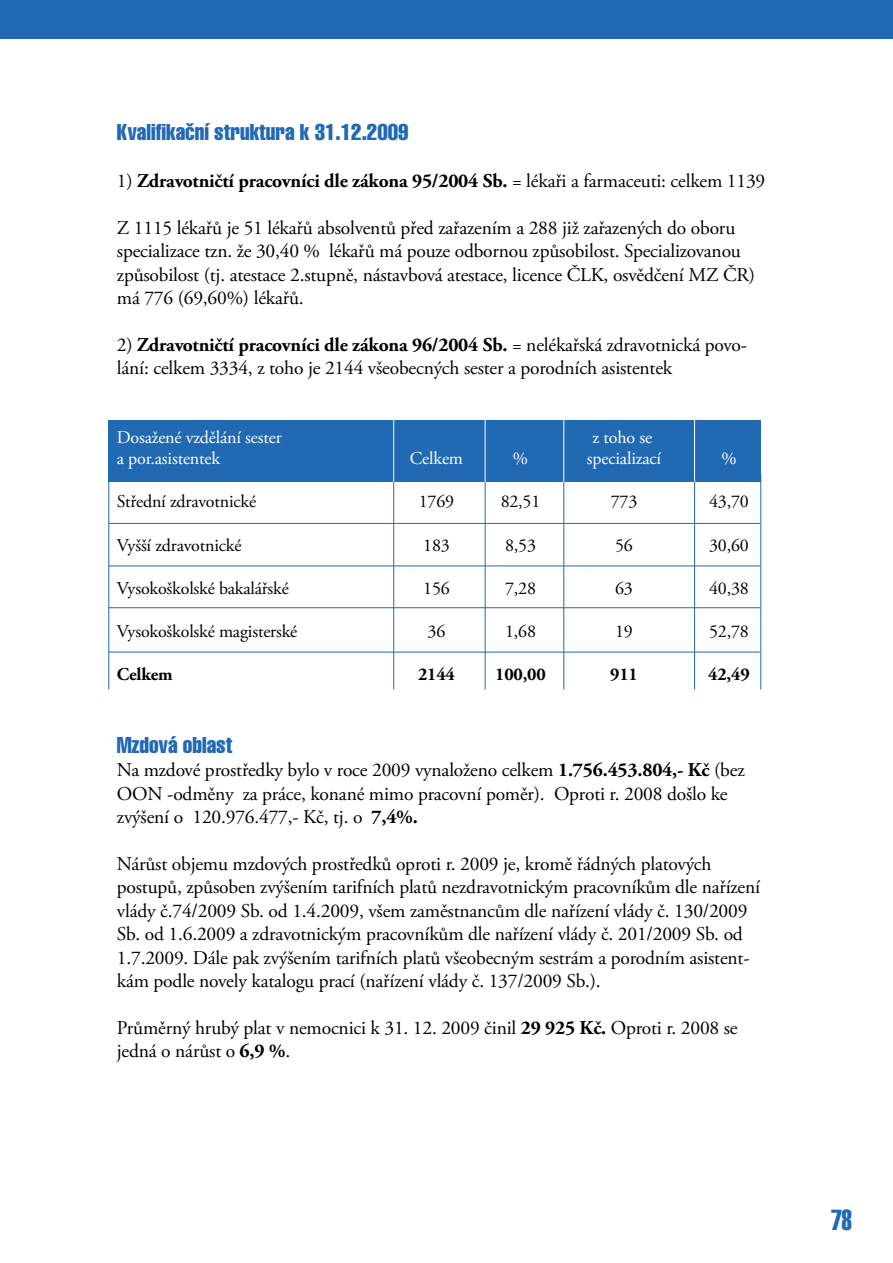
<style>
.page{position:relative;width:893px;height:1263px;background:#fff}
.page>*{position:absolute;margin:0;border:0;box-sizing:border-box;transform-origin:0 0}
.t1{font:28.5px "Helvetica CE Extra Compressed";color:#2269b3}
.t2{font:extra-condensed 22.5px "Helvetica CE";color:#2269b3}
.t3{font:19.5px/23.4px "Adobe Garamond Pro";letter-spacing:-.01em;color:#000}
.t4{font:700 19.5px "Adobe Garamond Pro";letter-spacing:-.01em;color:#000}
.t5{font:18px "Adobe Garamond Pro";letter-spacing:-.01em;color:#000}
.t6{font:18px "Adobe Garamond Pro";letter-spacing:-.01em;color:#fff}
.t7{font:700 18px "Adobe Garamond Pro";letter-spacing:-.01em;color:#000}
.s1{font-weight:400}
.s2{font-weight:700}
</style>
<div class="page">
<div style="left:108px;top:420px;width:653px;height:62px;background:#2269b3"></div>
<div style="left:0;top:0;width:893px;height:38px;background:#2269b3"></div>
<hr style="left:108px;top:473px;width:1px;height:216px;background:#2269b3">
<hr style="left:393px;top:473px;width:1px;height:216px;background:#2269b3">
<hr style="left:485px;top:473px;width:1px;height:216px;background:#2269b3">
<hr style="left:563px;top:473px;width:1px;height:216px;background:#2269b3">
<hr style="left:694px;top:473px;width:1px;height:216px;background:#2269b3">
<hr style="left:393px;top:417px;width:1px;height:65px;background:#fff">
<hr style="left:485px;top:417px;width:1px;height:65px;background:#fff">
<hr style="left:563px;top:417px;width:1px;height:65px;background:#fff">
<hr style="left:694px;top:417px;width:1px;height:65px;background:#fff">
<hr style="left:760px;top:473px;width:1px;height:216px;background:#2269b3">
<hr style="left:108px;top:523px;width:652px;height:1px;background:#2269b3">
<hr style="left:108px;top:566px;width:652px;height:1px;background:#2269b3">
<hr style="left:108px;top:607px;width:652px;height:1px;background:#2269b3">
<hr style="left:108px;top:652px;width:652px;height:1px;background:#2269b3">
<p class="t2" style="left:117px;top:120px;width:293px">Kvalifikační struktura k 31.12.2009</p>
<p class="t4" style="left:117px;top:169px;width:650px"><span class="s1">1)</span> Zdravotničtí pracovníci dle zákona 95/2004 Sb. <span class="s1">= lékaři a farmaceuti: celkem 1139</span></p>
<p class="t3" style="left:117px;top:217px;width:640px">Z 1115 lékařů je 51 lékařů absolventů před zařazením a 288 již zařazených do oboru specializace tzn. že 30,40 % lékařů má pouze odbornou způsobilost. Specializovanou způsobilost (tj. atestace 2.stupně, nástavbová atestace, licence ČLK, osvědčení MZ ČR) má 776 (69,60%) lékařů.</p>
<p class="t3" style="left:117px;top:334px;width:632px">2) <span class="s2">Zdravotničtí pracovníci dle zákona 96/2004 Sb.</span> = nelékařská zdravotnická povo&shy;lání: celkem 3334, z toho je 2144 všeobecných sester a porodních asistentek</p>
<p class="t6" style="left:117px;top:426px;width:166px">Dosažené vzdělání sester</p>
<p class="t6" style="left:593px;top:426px;width:61px">z toho se</p>
<p class="t6" style="left:117px;top:448px;width:105px">a por.asistentek</p>
<p class="t6" style="left:410px;top:448px;width:55px">Celkem</p>
<p class="t6" style="left:513px;top:448px;width:17px">%</p>
<p class="t6" style="left:587px;top:448px;width:76px">specializací</p>
<p class="t6" style="left:721px;top:448px;width:17px">%</p>
<p class="t5" style="left:117px;top:491px;width:141px">Střední zdravotnické</p>
<p class="t5" style="left:419px;top:491px;width:37px">1769</p>
<p class="t5" style="left:501px;top:491px;width:41px">82,51</p>
<p class="t5" style="left:611px;top:491px;width:28px">773</p>
<p class="t5" style="left:709px;top:491px;width:41px">43,70</p>
<p class="t5" style="left:117px;top:534px;width:126px">Vyšší zdravotnické</p>
<p class="t5" style="left:423px;top:534px;width:28px">183</p>
<p class="t5" style="left:505px;top:534px;width:32px">8,53</p>
<p class="t5" style="left:615px;top:534px;width:19px">56</p>
<p class="t5" style="left:709px;top:534px;width:41px">30,60</p>
<p class="t5" style="left:117px;top:577px;width:173px">Vysokoškolské bakalářské</p>
<p class="t5" style="left:423px;top:577px;width:28px">156</p>
<p class="t5" style="left:505px;top:577px;width:32px">7,28</p>
<p class="t5" style="left:615px;top:577px;width:19px">63</p>
<p class="t5" style="left:709px;top:577px;width:41px">40,38</p>
<p class="t5" style="left:117px;top:620px;width:182px">Vysokoškolské magisterské</p>
<p class="t5" style="left:428px;top:620px;width:19px">36</p>
<p class="t5" style="left:505px;top:620px;width:32px">1,68</p>
<p class="t5" style="left:615px;top:620px;width:19px">19</p>
<p class="t5" style="left:709px;top:620px;width:41px">52,78</p>
<p class="t7" style="left:117px;top:664px;width:57px">Celkem</p>
<p class="t7" style="left:418px;top:664px;width:38px">2144</p>
<p class="t7" style="left:495px;top:664px;width:52px">100,00</p>
<p class="t7" style="left:610px;top:664px;width:29px">911</p>
<p class="t7" style="left:708px;top:664px;width:43px">42,49</p>
<p class="t2" style="left:117px;top:732px;width:117px">Mzdová oblast</p>
<p class="t3" style="left:117px;top:759px;width:629px">Na mzdové prostředky bylo v roce 2009 vynaloženo celkem <span class="s2">1.756.453.804,- Kč</span> (bez<br>OON -odměny za práce, konané mimo pracovní poměr). Oproti r. 2008 došlo ke zvýšení o 120.976.477,- Kč, tj. o <span class="s2">7,4%.</span></p>
<p class="t3" style="left:117px;top:853px;width:645px">Nárůst objemu mzdových prostředků oproti r. 2009 je, kromě řádných platových postupů, způsoben zvýšením tarifních platů nezdravotnickým pracovníkům dle nařízení vlády č.74/2009 Sb. od 1.4.2009, všem zaměstnancům dle nařízení vlády č. 130/2009<br>Sb. od 1.6.2009 a zdravotnickým pracovníkům dle nařízení vlády č. 201/2009 Sb. od 1.7.2009. Dále pak zvýšením tarifních platů všeobecným sestrám a porodním asistent&shy;kám podle novely katalogu prací (nařízení vlády č. 137/2009 Sb.).</p>
<p class="t3" style="left:117px;top:1016px;width:622px">Průměrný hrubý plat v nemocnici k 31. 12. 2009 činil <span class="s2">29 925 Kč.</span> Oproti r. 2008 se jedná o nárůst o <span class="s2">6,9 %</span>.</p>
<h1 class="t1" style="left:831px;top:1204px;width:23px">78</h1>
</div>
